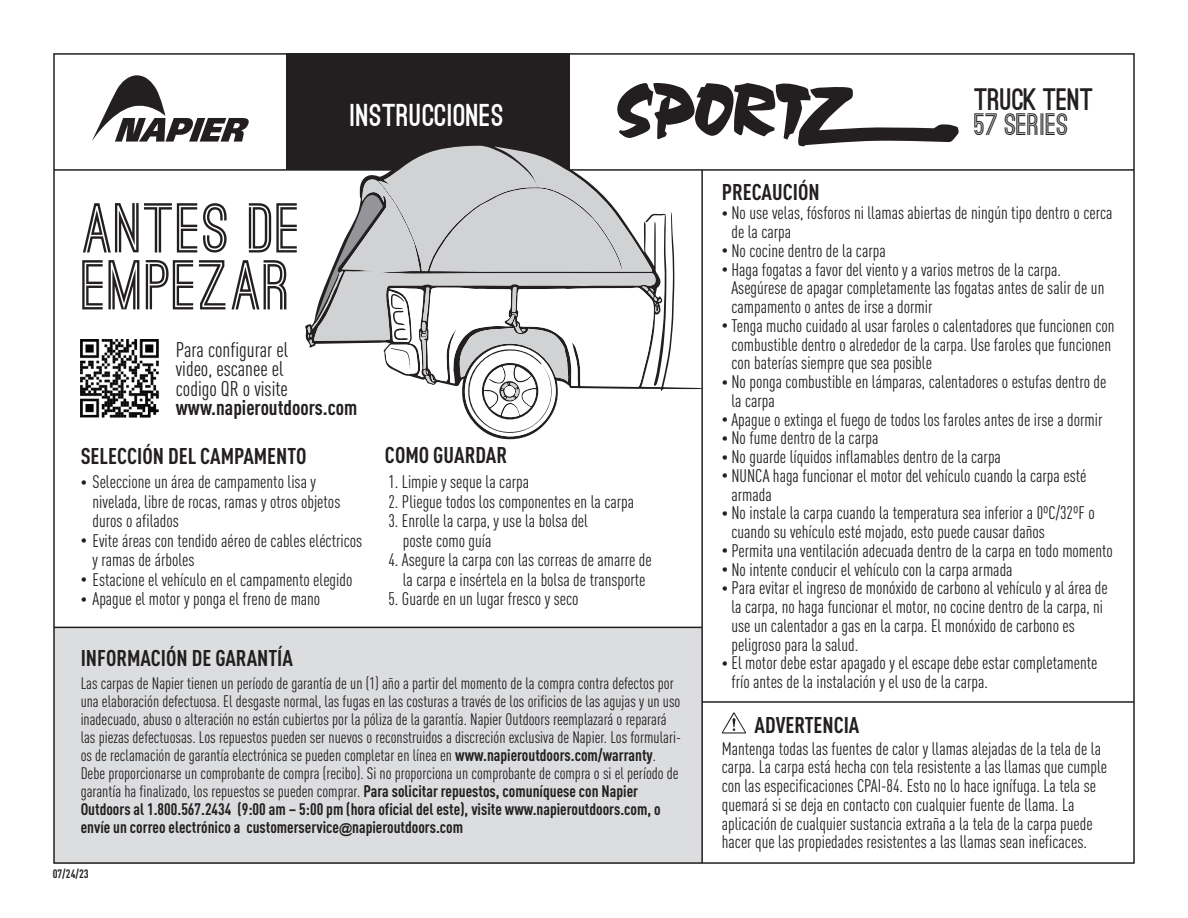
<style>
.page{position:relative;width:1188px;height:918px;background:#fff}
.page>*{position:absolute;margin:0;border:0;box-sizing:border-box;transform-origin:0 0}
.t1{font:700 66.9px/57px "Ostrich Sans";letter-spacing:.02em;color:#231f20}
.t2{font:900 30px "Ostrich Sans";letter-spacing:.02em;color:#fff}
.t3{font:900 29.4px "Ostrich Sans";color:#231f20}
.t4{font:700 29.4px "Ostrich Sans";color:#231f20}
.t5{font:700 condensed 22.5px "DIN Pro";color:#231f20}
.t6{font:700 condensed 22.5px "DIN Pro";color:#231f20}
.t7{font:condensed 21px/19.5px "DIN Pro";color:#231f20}
.t8{font:700 condensed 21px "DIN Pro";color:#231f20}
.t9{font:condensed 18px/18.8px "DIN Pro";color:#231f20}
.t10{font:condensed 16.5px/18px "DIN Pro";color:#231f20}
.t11{font:700 condensed 12px "DIN Pro";color:#231f20}
.s1{font-size:13.5px}
.s2{font-weight:700}
.s3{font-family:"Arial";font-weight:700;font-stretch:normal;font-size:13.5px}
</style>
<div class="page">
<div style="left:54px;top:627px;width:649px;height:236px;background:#dcdddf"></div>
<hr style="left:54px;top:169px;width:1080px;height:2px;background:#231f20">
<div style="left:286px;top:53px;width:284px;height:117px;background:#231f20"></div>
<img style="left:80px;top:339px;width:79px;height:79px">
<svg style="left:92px;top:75px;width:157px;height:67px"></svg>
<hr style="left:702px;top:701px;width:432px;height:2px;background:#231f20">
<hr style="left:54px;top:627px;width:648px;height:1px;background:#231f20">
<svg style="left:722px;top:712px;width:24px;height:22px"></svg>
<hr style="left:701px;top:170px;width:2px;height:693px;background:#231f20">
<svg style="left:308px;top:83px;width:651px;height:354px"></svg>
<h1 class="t1" style="left:82px;top:202px;width:221px">ANTES DE<br>EMPEZAR</h1>
<h2 class="t2" style="left:350px;top:104px;width:155px">INSTRUCCIONES</h2>
<p class="t7" style="left:176px;top:338px;width:114px">Para configurar el video, escanee el codigo QR o visite</p>
<p class="t8" style="left:176px;top:392px;width:183px">www.napieroutdoors.com</p>
<p class="t5" style="left:81px;top:439px;width:227px">SELECCIÓN DEL CAMPAMENTO</p>
<p class="t9" style="left:93px;top:471px;width:249px;line-height:19.5px;text-indent:-12px"><span class="s1">•</span> Seleccione un área de campamento lisa y nivelada, libre de rocas, ramas y otros objetos duros o afilados</p>
<p class="t9" style="left:93px;top:529px;width:271px;line-height:19.5px;text-indent:-12px"><span class="s1">•</span> Evite áreas con tendido aéreo de cables eléctricos y ramas de árboles</p>
<p class="t9" style="left:81px;top:569px;width:273px"><span class="s1">•</span> Estacione el vehículo en el campamento elegido</p>
<p class="t9" style="left:81px;top:588px;width:241px"><span class="s1">•</span> Apague el motor y ponga el freno de mano</p>
<p class="t5" style="left:385px;top:438px;width:124px">COMO GUARDAR</p>
<p class="t9" style="left:388px;top:471px;width:142px">1. Limpie y seque la carpa</p>
<p class="t9" style="left:388px;top:491px;width:247px">2. Pliegue todos los componentes en la carpa</p>
<p class="t9" style="left:403px;top:510px;width:187px;line-height:19.5px;text-indent:-14px">3. Enrolle la carpa, y use la bolsa del poste como guía</p>
<p class="t9" style="left:388px;top:549px;width:265px;line-height:19.5px;text-align:center">4. Asegure la carpa con las correas de amarre de la carpa e insértela en la bolsa de transporte</p>
<p class="t9" style="left:388px;top:588px;width:192px">5. Guarde en un lugar fresco y seco</p>
<p class="t6" style="left:81px;top:641px;width:214px">INFORMACIÓN DE GARANTÍA</p>
<p class="t10" style="left:81px;top:673px;width:602px">Las carpas de Napier tienen un período de garantía de un (1) año a partir del momento de la compra contra defectos por una elaboración defectuosa. El desgaste normal, las fugas en las costuras a través de los orificios de las agujas y un uso inadecuado, abuso o alteración no están cubiertos por la póliza de la garantía. Napier Outdoors reemplazará o reparará las piezas defectuosas. Los repuestos pueden ser nuevos o reconstruidos a discreción exclusiva de Napier. Los formulari&shy;os de reclamación de garantía electrónica se pueden completar en línea en <span class="s2">www.napieroutdoors.com/warranty</span>.<br>Debe proporcionarse un comprobante de compra (recibo). Si no proporciona un comprobante de compra o si el período de garantía ha finalizado, los repuestos se pueden comprar. <span class="s2">Para solicitar repuestos, comuníquese con Napier Outdoors al 1.800.567.2434 (9:00 am – 5:00 pm (hora oficial del este), visite www.napieroutdoors.com, o envíe un correo electrónico a customerservice</span><span class="s3">@</span><span class="s2">napieroutdoors.com</span></p>
<p class="t11" style="left:53px;top:865px;width:38px">07/24/23</p>
<p class="t5" style="left:722px;top:175px;width:99px">PRECAUCIÓN</p>
<h3 class="t3" style="left:975px;top:88px;width:121px">TRUCK TENT</h3>
<h3 class="t4" style="left:975px;top:114px;width:95px">57 SERIES</h3>
<p class="t9" style="left:731px;top:202px;width:383px;text-indent:-10px"><span class="s1">•</span> No use velas, fósforos ni llamas abiertas de ningún tipo dentro o cerca de la carpa</p>
<p class="t9" style="left:722px;top:240px;width:165px"><span class="s1">•</span> No cocine dentro de la carpa</p>
<p class="t9" style="left:731px;top:259px;width:374px;text-indent:-10px"><span class="s1">•</span> Haga fogatas a favor del viento y a varios metros de la carpa.<br>Asegúrese de apagar completamente las fogatas antes de salir de un campamento o antes de irse a dormir</p>
<p class="t9" style="left:731px;top:315px;width:385px;text-indent:-10px"><span class="s1">•</span> Tenga mucho cuidado al usar faroles o calentadores que funcionen con combustible dentro o alrededor de la carpa. Use faroles que funcionen con baterías siempre que sea posible</p>
<p class="t9" style="left:731px;top:371px;width:376px;text-indent:-10px"><span class="s1">•</span> No ponga combustible en lámparas, calentadores o estufas dentro de la carpa</p>
<p class="t9" style="left:722px;top:409px;width:382px"><span class="s1">•</span> Apague o extinga el fuego de todos los faroles antes de irse a dormir</p>
<p class="t9" style="left:722px;top:427px;width:158px"><span class="s1">•</span> No fume dentro de la carpa</p>
<p class="t9" style="left:722px;top:446px;width:281px"><span class="s1">•</span> No guarde líquidos inflamables dentro de la carpa</p>
<p class="t9" style="left:731px;top:465px;width:356px;text-indent:-10px"><span class="s1">•</span> NUNCA haga funcionar el motor del vehículo cuando la carpa esté armada</p>
<p class="t9" style="left:731px;top:502px;width:365px;text-indent:-10px"><span class="s1">•</span> No instale la carpa cuando la temperatura sea inferior a 0ºC/32ºF o cuando su vehículo esté mojado, esto puede causar daños</p>
<p class="t9" style="left:722px;top:540px;width:393px"><span class="s1">•</span> Permita una ventilación adecuada dentro de la carpa en todo momento</p>
<p class="t9" style="left:722px;top:559px;width:292px"><span class="s1">•</span> No intente conducir el vehículo con la carpa armada</p>
<p class="t9" style="left:731px;top:577px;width:378px;text-indent:-10px"><span class="s1">•</span> Para evitar el ingreso de monóxido de carbono al vehículo y al área de la carpa, no haga funcionar el motor, no cocine dentro de la carpa, ni use un calentador a gas en la carpa. El monóxido de carbono es peligroso para la salud.</p>
<p class="t9" style="left:731px;top:652px;width:367px;text-indent:-10px"><span class="s1">•</span> El motor debe estar apagado y el escape debe estar completamente frío antes de la instalación y el uso de la carpa.</p>
<p class="t5" style="left:755px;top:708px;width:106px">ADVERTENCIA</p>
<p class="t9" style="left:722px;top:738px;width:387px">Mantenga todas las fuentes de calor y llamas alejadas de la tela de la carpa. La carpa está hecha con tela resistente a las llamas que cumple con las especificaciones CPAI-84. Esto no lo hace ignífuga. La tela se quemará si se deja en contacto con cualquier fuente de llama. La aplicación de cualquier sustancia extraña a la tela de la carpa puede hacer que las propiedades resistentes a las llamas sean ineficaces.</p>
</div>
